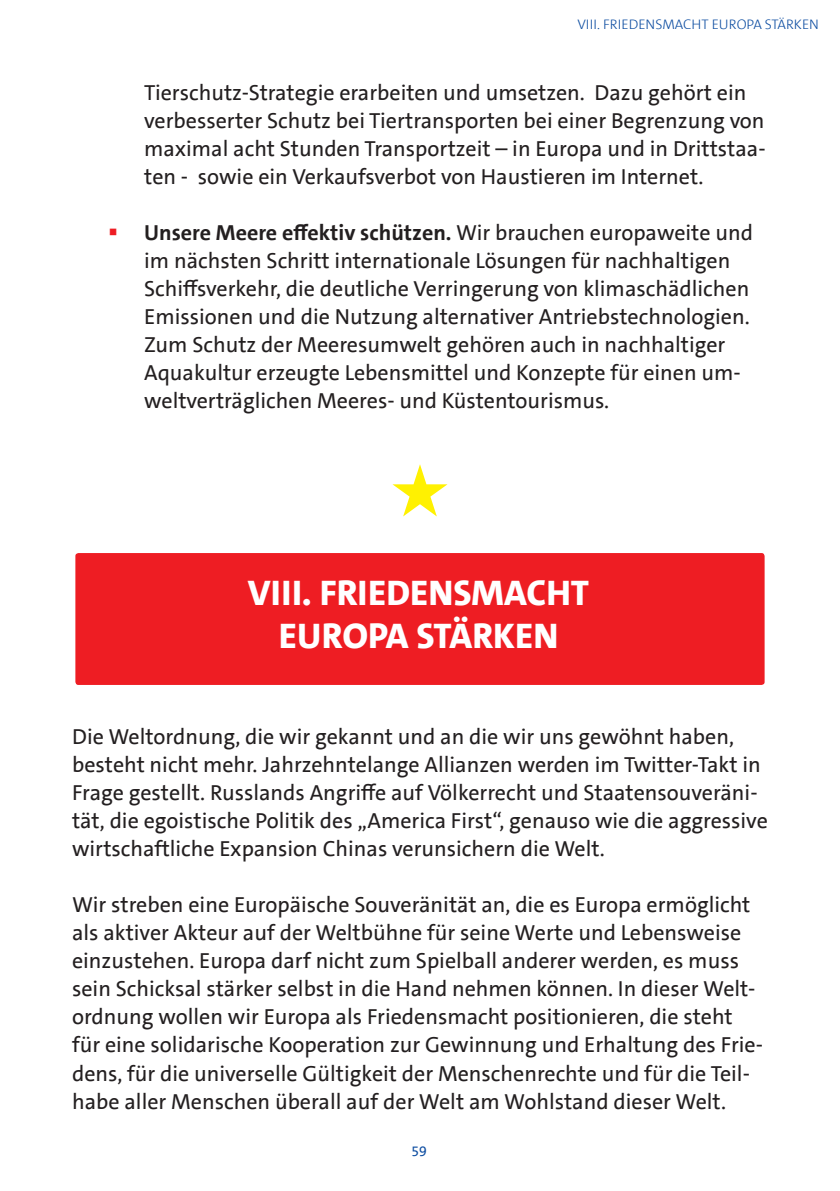
<style>
.page{position:relative;width:840px;height:1191px;background:#fff}
.page>*{position:absolute;margin:0;border:0;box-sizing:border-box;transform-origin:0 0}
.t1{font:800 36px/43.2px "SPD The Sans Versal";color:#fff;text-align:center}
.t2{font:22px/28px "SPD The Sans";color:#231f20}
.t3{font:300 14px "SPD The Sans Versal";color:#0d4da1}
.t4{font:14px "SPD The Sans";color:#0d4da1}
.s1{color:#ee1d23}
.s2{font-weight:700}
</style>
<div class="page">
<svg style="left:392px;top:464px;width:55px;height:52px"></svg>
<div style="left:74px;top:551px;width:691px;height:135px;background:#ee1d23;border-radius:5px"></div>
<div style="left:72px;top:550px;width:695px;height:138px;border:3px solid #fff;border-radius:5px"></div>
<p class="t3" style="left:577px;top:18px;width:243px">VIII. FRIEDENSMACHT EUROPA STÄRKEN</p>
<p class="t2" style="left:144px;top:79px;width:622px">Tierschutz-Strategie erarbeiten und umsetzen. Dazu gehört ein verbesserter Schutz bei Tiertransporten bei einer Begrenzung von maximal acht Stunden Transportzeit – in Europa und in Drittstaa&shy;ten - sowie ein Verkaufsverbot von Haustieren im Internet.</p>
<p class="t2" style="left:144px;top:220px;width:610px;text-indent:-36px"><span class="s1">▪</span> <span class="s2">Unsere Meere effektiv schützen.</span> Wir brauchen europaweite und im nächsten Schritt internationale Lösungen für nachhaltigen Schiffsverkehr, die deutliche Verringerung von klimaschädlichen Emissionen und die Nutzung alternativer Antriebstechnologien.<br>Zum Schutz der Meeresumwelt gehören auch in nachhaltiger Aquakultur erzeugte Lebensmittel und Konzepte für einen um&shy;weltverträglichen Meeres- und Küstentourismus.</p>
<h1 class="t1" style="left:248px;top:571px;width:342px">VIII. FRIEDENSMACHT<br>EUROPA STÄRKEN</h1>
<p class="t2" style="left:72px;top:724px;width:697px">Die Weltordnung, die wir gekannt und an die wir uns gewöhnt haben, besteht nicht mehr. Jahrzehntelange Allianzen werden im Twitter-Takt in Frage gestellt. Russlands Angriffe auf Völkerrecht und Staatensouveräni&shy;tät, die egoistische Politik des „America First“, genauso wie die aggressive wirtschaftliche Expansion Chinas verunsichern die Welt.</p>
<p class="t2" style="left:72px;top:892px;width:692px">Wir streben eine Europäische Souveränität an, die es Europa ermöglicht als aktiver Akteur auf der Weltbühne für seine Werte und Lebensweise einzustehen. Europa darf nicht zum Spielball anderer werden, es muss sein Schicksal stärker selbst in die Hand nehmen können. In dieser Welt&shy;ordnung wollen wir Europa als Friedensmacht positionieren, die steht für eine solidarische Kooperation zur Gewinnung und Erhaltung des Frie&shy;dens, für die universelle Gültigkeit der Menschenrechte und für die Teil&shy;habe aller Menschen überall auf der Welt am Wohlstand dieser Welt.</p>
<p class="t4" style="left:411px;top:1144px;width:17px">59</p>
</div>
